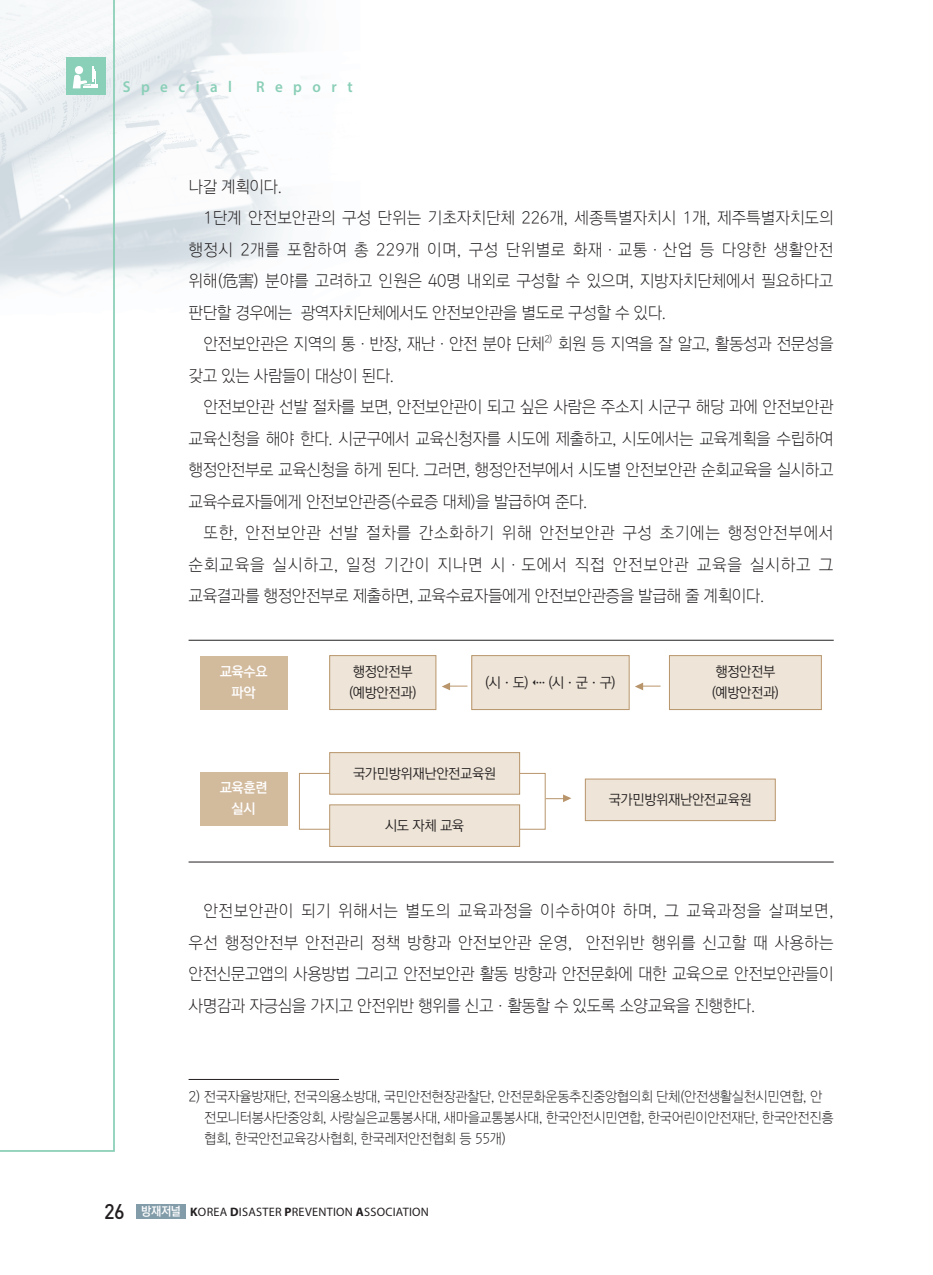
<style>
.page{position:relative;width:933px;height:1275px;background:#fff}
.page>*{position:absolute;margin:0;border:0;box-sizing:border-box;transform-origin:0 0}
._0_본문{font:16.62px/31.5px "Korean GD10 R";letter-spacing:-.03em;color:#231f20;text-align:justify}
.t1{font:600 15.75px "Myriad Pro";letter-spacing:.7em;color:#8acfb7;scale:.95 1}
._2_표안{font:14px/21px "Korean GD10 R";letter-spacing:-.03em;color:#231f20}
._0_소속{font:14px "Korean GD12 R";letter-spacing:-.03em;color:#231f20}
._0_소속-2{font:14px "Korean GD15 R";letter-spacing:-.03em;color:#fff}
.t2{font:12.25px "Myriad Pro";letter-spacing:.02em;color:#231f20}
._0_본문-2{font:9.62px "Korean GD10 R";color:#231f20}
.s1{font-family:"DIN Pro";font-weight:500;font-size:21px}
.s2{font-family:"Korean GD15 R";color:#fff}
.s3{font-weight:700}
</style>
<div class="page">
<div style="left:136px;top:1204px;width:50px;height:15px;background:#839ca9"></div>
<img style="left:116px;top:0;width:182px;height:279px">
<svg style="left:0;top:0;width:116px;height:1152px"></svg>
<div style="left:66px;top:57px;width:39px;height:37px;background:#8acfb7"></div>
<svg style="left:73px;top:66px;width:25px;height:22px"></svg>
<div style="left:200px;top:656px;width:87px;height:53px;background:#d2ba9d"></div>
<div style="left:330px;top:656px;width:106px;height:53px;background:#eee5d8"></div>
<div style="left:329px;top:655px;width:107px;height:55px;border:1px solid #b8956b"></div>
<div style="left:472px;top:656px;width:157px;height:53px;background:#eee5d8"></div>
<div style="left:471px;top:655px;width:158px;height:55px;border:1px solid #b8956b"></div>
<div style="left:669px;top:656px;width:152px;height:53px;background:#eee5d8"></div>
<div style="left:669px;top:655px;width:152px;height:55px;border:1px solid #b8956b"></div>
<div style="left:585px;top:779px;width:190px;height:42px;background:#eee5d8"></div>
<div style="left:585px;top:779px;width:190px;height:42px;border:1px solid #b8956b"></div>
<div style="left:200px;top:772px;width:87px;height:54px;background:#d2ba9d"></div>
<div style="left:299px;top:773px;width:38px;height:57px;border:1px solid #b8956b"></div>
<div style="left:500px;top:773px;width:45px;height:57px;border:1px solid #b8956b"></div>
<div style="left:330px;top:753px;width:189px;height:41px;background:#eee5d8"></div>
<div style="left:329px;top:752px;width:191px;height:42px;border:1px solid #b8956b"></div>
<div style="left:330px;top:805px;width:189px;height:41px;background:#eee5d8"></div>
<div style="left:329px;top:805px;width:191px;height:42px;border:1px solid #b8956b"></div>
<svg style="left:545px;top:794px;width:26px;height:8px"></svg>
<svg style="left:442px;top:683px;width:25px;height:7px"></svg>
<svg style="left:635px;top:683px;width:25px;height:7px"></svg>
<hr style="left:189px;top:640px;width:644px;height:1px;background:#231f20">
<hr style="left:189px;top:862px;width:644px;height:1px;background:#231f20">
<hr style="left:189px;top:1079px;width:150px;height:1px;background:#231f20">
<p class="t1" style="left:123px;top:76px;width:116px">Special</p>
<p class="t1" style="left:256px;top:76px;width:103px">Report</p>
<p class="_0_본문" style="left:189px;top:171px;width:95px">나갈 계획이다.</p>
<p class="_0_본문" style="left:189px;top:202px;width:646px;text-indent:15px">1단계 안전보안관의 구성 단위는 기초자치단체 226개, 세종특별자치시 1개, 제주특별자치도의 행정시 2개를 포함하여 총 229개 이며, 구성 단위별로 화재·교통·산업 등 다양한 생활안전 위해(危害) 분야를 고려하고 인원은 40명 내외로 구성할 수 있으며, 지방자치단체에서 필요하다고 판단할 경우에는 광역자치단체에서도 안전보안관을 별도로 구성할 수 있다.</p>
<p class="_0_본문" style="left:203px;top:328px;width:343px">안전보안관은 지역의 통·반장, 재난·안전 분야 단체</p>
<p class="_0_본문-2" style="left:544px;top:334px;width:10px">2)</p>
<p class="_0_본문" style="left:557px;top:328px;width:277px">회원 등 지역을 잘 알고, 활동성과 전문성을</p>
<p class="_0_본문" style="left:189px;top:360px;width:207px">갖고 있는 사람들이 대상이 된다.</p>
<p class="_0_본문" style="left:189px;top:391px;width:647px;text-indent:15px">안전보안관 선발 절차를 보면, 안전보안관이 되고 싶은 사람은 주소지 시군구 해당 과에 안전보안관 교육신청을 해야 한다. 시군구에서 교육신청자를 시도에 제출하고, 시도에서는 교육계획을 수립하여 행정안전부로 교육신청을 하게 된다. 그러면, 행정안전부에서 시도별 안전보안관 순회교육을 실시하고 교육수료자들에게 안전보안관증(수료증 대체)을 발급하여 준다.</p>
<p class="_0_본문" style="left:189px;top:517px;width:646px;text-indent:15px">또한, 안전보안관 선발 절차를 간소화하기 위해 안전보안관 구성 초기에는 행정안전부에서 순회교육을 실시하고, 일정 기간이 지나면 시·도에서 직접 안전보안관 교육을 실시하고 그 교육결과를 행정안전부로 제출하면, 교육수료자들에게 안전보안관증을 발급해 줄 계획이다.</p>
<p class="_0_소속-2" style="left:220px;top:664px;width:50px">교육수요</p>
<p class="_0_소속-2" style="left:231px;top:685px;width:26px">파악</p>
<p class="_0_소속-2" style="left:220px;top:780px;width:50px">교육훈련</p>
<p class="_0_소속-2" style="left:231px;top:801px;width:26px">실시</p>
<p class="_0_소속" style="left:353px;top:665px;width:61px">행정안전부</p>
<p class="_0_소속" style="left:349px;top:686px;width:70px">(예방안전과)</p>
<p class="_0_소속" style="left:485px;top:675px;width:133px">(시·도) ⇠ (시·군·구)</p>
<p class="_0_소속" style="left:715px;top:665px;width:61px">행정안전부</p>
<p class="_0_소속" style="left:711px;top:686px;width:70px">(예방안전과)</p>
<p class="_0_소속" style="left:353px;top:766px;width:145px">국가민방위재난안전교육원</p>
<p class="_0_소속" style="left:385px;top:818px;width:81px">시도 자체 교육</p>
<p class="_0_소속" style="left:608px;top:792px;width:145px">국가민방위재난안전교육원</p>
<p class="_0_본문" style="left:189px;top:895px;width:646px;text-indent:15px">안전보안관이 되기 위해서는 별도의 교육과정을 이수하여야 하며, 그 교육과정을 살펴보면, 우선 행정안전부 안전관리 정책 방향과 안전보안관 운영, 안전위반 행위를 신고할 때 사용하는 안전신문고앱의 사용방법 그리고 안전보안관 활동 방향과 안전문화에 대한 교육으로 안전보안관들이 사명감과 자긍심을 가지고 안전위반 행위를 신고·활동할 수 있도록 소양교육을 진행한다.</p>
<p class="_2_표안" style="left:204px;top:1086px;width:631px;text-indent:-16px">2) 전국자율방재단, 전국의용소방대, 국민안전현장관찰단, 안전문화운동추진중앙협의회 단체(안전생활실천시민연합, 안 전모니터봉사단중앙회, 사랑실은교통봉사대, 새마을교통봉사대, 한국안전시민연합, 한국어린이안전재단, 한국안전진흥 협회, 한국안전교육강사협회, 한국레저안전협회 등 55개)</p>
<p class="t2" style="left:104px;top:1204px;width:326px"><span class="s1">26</span> <span class="s2">방재저널</span> <span class="s3">K</span>OREA <span class="s3">D</span>ISASTER <span class="s3">P</span>REVENTION <span class="s3">A</span>SSOCIATION</p>
</div>
